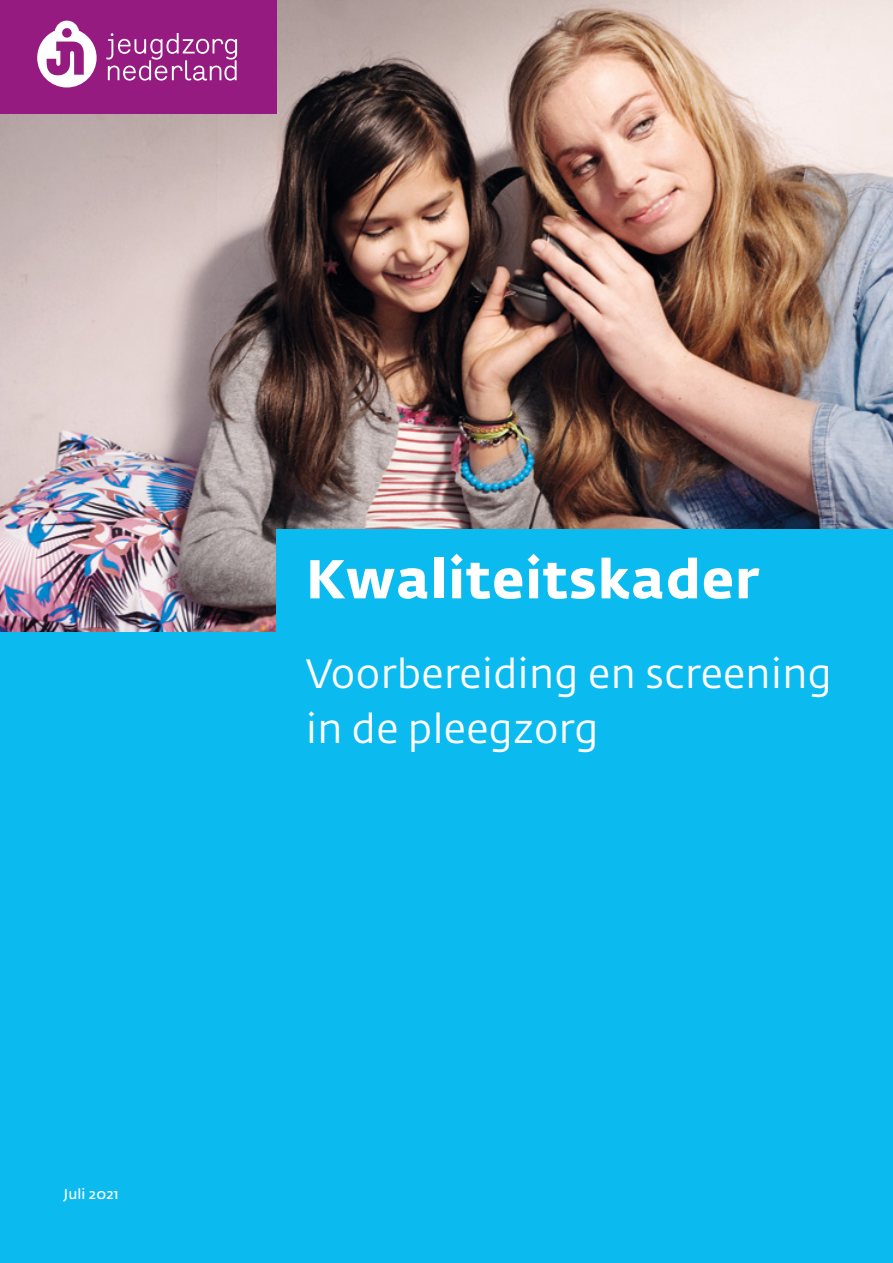
<style>
.page{position:relative;width:893px;height:1263px;background:#0bbbef}
.page>*{position:absolute;margin:0;border:0;box-sizing:border-box;transform-origin:0 0}
.t1{font:700 54px "Fedra Sans Std";letter-spacing:.02em;color:#fff}
.t2{font:40.5px/55.5px "Fedra Sans Std";letter-spacing:.01em;color:#fff}
.t3{font:14.25px "Fedra Sans Std";letter-spacing:.01em;color:#fff}
</style>
<div class="page">
<img style="left:0;top:0;width:893px;height:631px">
<div style="left:276px;top:529px;width:617px;height:114px;background:#0bbbef"></div>
<div style="left:0;top:0;width:276px;height:113px;background:#951b81"></div>
<svg style="left:37px;top:21px;width:60px;height:66px"></svg>
<div style="left:62px;top:28px;width:10px;height:10px;background:#951b81;border-radius:50%"></div>
<svg style="left:106px;top:33px;width:131px;height:48px"></svg>
<p class="t3" style="left:64px;top:1185px;width:56px">Juli 2021</p>
<h1 class="t1" style="left:306px;top:546px;width:454px">Kwaliteitskader</h1>
<p class="t2" style="left:306px;top:646px;width:527px">Voorbereiding en screening in de pleegzorg</p>
</div>
